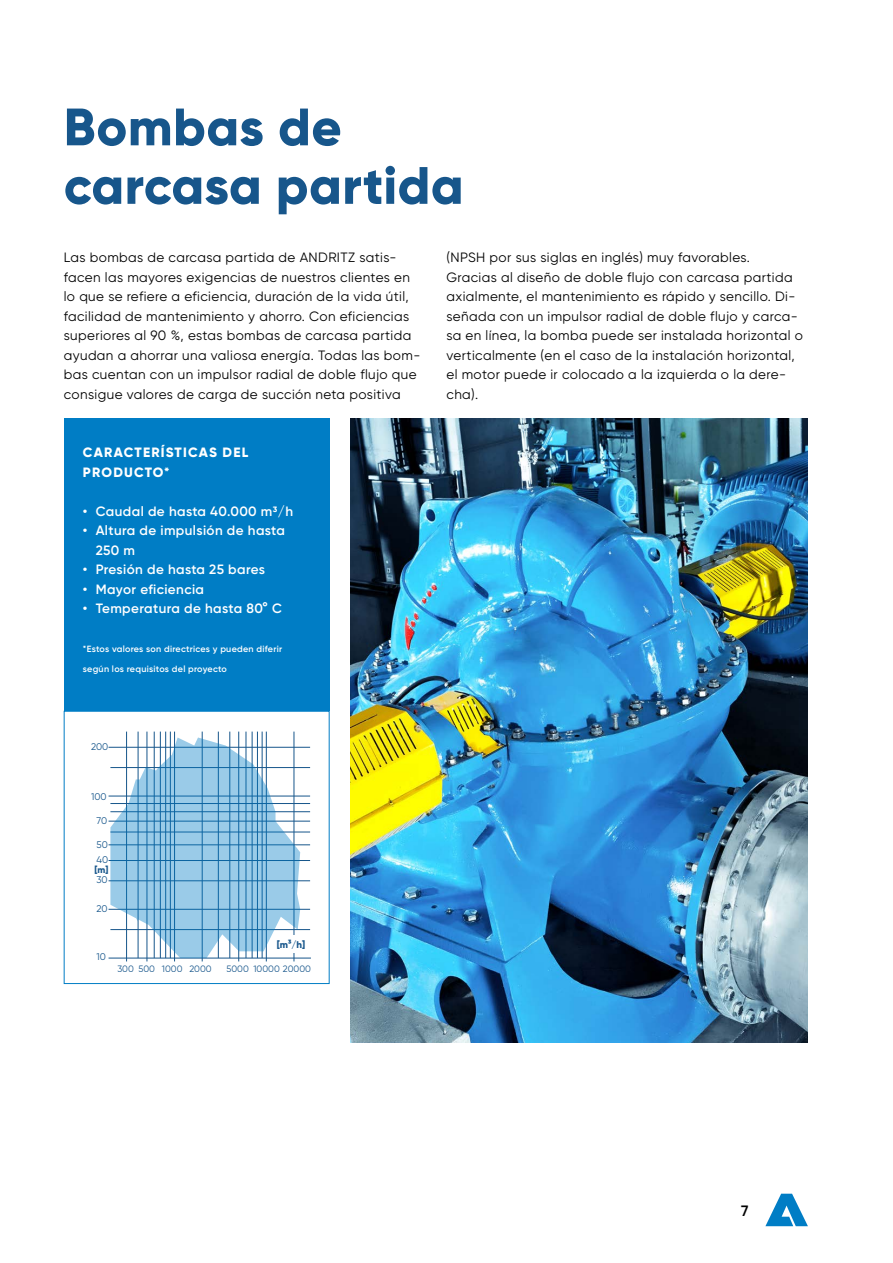
<style>
.page{position:relative;width:893px;height:1263px;background:#fff}
.page>*{position:absolute;margin:0;border:0;box-sizing:border-box;transform-origin:0 0}
.ANDRITZ_Level_2-3_He{font:800 52.5px "Gilroy";letter-spacing:.01em;color:#17568b}
.t1{font:600 15px "Gilroy";color:#000}
.ANDRITZ_Level_2-3_Co{font:13.5px/19.5px "Gilroy";letter-spacing:.03em;color:#000}
.t2{font:600 13.5px/19.5px "Gilroy";letter-spacing:.03em;color:#fff}
.ANDRITZ_Level_2-3_Bu{font:800 13.5px "Gilroy";letter-spacing:.09em;color:#fff}
.t3{font:9.75px "Gilroy";color:#17568b}
.t4{font:800 9.75px "Gilroy";color:#17568b}
.t5{font:800 9.3px "Gilroy";color:#17568b}
.t6{font:9.15px "Gilroy";color:#17568b}
.ANDRITZ_Level_2-3_Bu-2{font:600 9px/19.5px "Gilroy";letter-spacing:.025em;color:#fff}
</style>
<div class="page">
<svg style="left:765px;top:1194px;width:43px;height:32px"></svg>
<img style="left:351px;top:418px;width:457px;height:624px">
<hr style="left:126px;top:731px;width:1px;height:230px;background:#17568b">
<hr style="left:138px;top:731px;width:1px;height:227px;background:#17568b">
<hr style="left:147px;top:731px;width:1px;height:230px;background:#17568b">
<hr style="left:154px;top:731px;width:1px;height:227px;background:#17568b">
<hr style="left:160px;top:731px;width:1px;height:227px;background:#17568b">
<hr style="left:165px;top:731px;width:1px;height:227px;background:#17568b">
<hr style="left:170px;top:731px;width:1px;height:227px;background:#17568b">
<hr style="left:202px;top:731px;width:1px;height:230px;background:#17568b">
<hr style="left:218px;top:731px;width:1px;height:227px;background:#17568b">
<hr style="left:230px;top:731px;width:1px;height:227px;background:#17568b">
<hr style="left:238px;top:731px;width:1px;height:230px;background:#17568b">
<hr style="left:246px;top:731px;width:1px;height:227px;background:#17568b">
<hr style="left:252px;top:731px;width:1px;height:227px;background:#17568b">
<hr style="left:257px;top:731px;width:1px;height:227px;background:#17568b">
<hr style="left:262px;top:731px;width:1px;height:227px;background:#17568b">
<hr style="left:294px;top:731px;width:1px;height:230px;background:#17568b">
<hr style="left:109px;top:909px;width:201px;height:1px;background:#17568b">
<hr style="left:109px;top:880px;width:201px;height:1px;background:#17568b">
<hr style="left:109px;top:860px;width:201px;height:1px;background:#17568b">
<hr style="left:109px;top:844px;width:201px;height:1px;background:#17568b">
<hr style="left:110px;top:832px;width:200px;height:1px;background:#17568b">
<hr style="left:109px;top:821px;width:201px;height:1px;background:#17568b">
<hr style="left:110px;top:811px;width:200px;height:1px;background:#17568b">
<hr style="left:110px;top:803px;width:200px;height:1px;background:#17568b">
<hr style="left:109px;top:747px;width:201px;height:1px;background:#17568b">
<hr style="left:174px;top:731px;width:1px;height:230px;background:#17568b">
<hr style="left:266px;top:731px;width:1px;height:230px;background:#17568b">
<hr style="left:110px;top:929px;width:200px;height:1px;background:#17568b">
<hr style="left:109px;top:796px;width:201px;height:1px;background:#17568b">
<hr style="left:109px;top:958px;width:201px;height:1px;background:#17568b">
<hr style="left:110px;top:767px;width:200px;height:1px;background:#17568b">
<svg style="left:110px;top:737px;width:190px;height:221px"></svg>
<div style="left:275px;top:935px;width:32px;height:18px;background:#fff"></div>
<div style="left:64px;top:418px;width:266px;height:293px;background:#007dc5"></div>
<div style="left:64px;top:711px;width:266px;height:273px;border:1px solid #007dc5"></div>
<p class="ANDRITZ_Level_2-3_He" style="left:64px;top:94px;width:279px">Bombas de</p>
<p class="ANDRITZ_Level_2-3_He" style="left:64px;top:152px;width:401px">carcasa partida</p>
<p class="ANDRITZ_Level_2-3_Co" style="left:64px;top:248px;width:358px">Las bombas de carcasa partida de ANDRITZ satis&shy;facen las mayores exigencias de nuestros clientes en lo que se refiere a eficiencia, duración de la vida útil, facilidad de mantenimiento y ahorro. Con eficiencias superiores al 90 %, estas bombas de carcasa partida ayudan a ahorrar una valiosa energía. Todas las bom&shy;bas cuentan con un impulsor radial de doble flujo que consigue valores de carga de succión neta positiva</p>
<p class="ANDRITZ_Level_2-3_Co" style="left:446px;top:248px;width:305px">(NPSH por sus siglas en inglés) muy favorables.</p>
<p class="ANDRITZ_Level_2-3_Co" style="left:446px;top:267px;width:358px">Gracias al diseño de doble flujo con carcasa partida axialmente, el mantenimiento es rápido y sencillo. Di&shy;señada con un impulsor radial de doble flujo y carca&shy;sa en línea, la bomba puede ser instalada horizontal o verticalmente (en el caso de la instalación horizontal, el motor puede ir colocado a la izquierda o la dere&shy;cha).</p>
<p class="ANDRITZ_Level_2-3_Bu" style="left:83px;top:444px;width:167px">CARACTERÍSTICAS DEL</p>
<p class="ANDRITZ_Level_2-3_Bu" style="left:83px;top:464px;width:88px">PRODUCTO*</p>
<p class="t2" style="left:83px;top:501px;width:212px">• Caudal de hasta 40.000 m3/h</p>
<p class="t2" style="left:96px;top:521px;width:191px;text-indent:-13px">• Altura de impulsión de hasta<br>250 m</p>
<p class="t2" style="left:83px;top:560px;width:184px">• Presión de hasta 25 bares</p>
<p class="t2" style="left:83px;top:579px;width:123px">• Mayor eficiencia</p>
<p class="t2" style="left:83px;top:599px;width:201px">• Temperatura de hasta 80° C</p>
<p class="ANDRITZ_Level_2-3_Bu-2" style="left:83px;top:639px;width:201px">*Estos valores son directrices y pueden diferir según los requisitos del proyecto</p>
<p class="t3" style="left:91px;top:741px;width:19px">200</p>
<p class="t3" style="left:91px;top:790px;width:17px">100</p>
<p class="t3" style="left:96px;top:814px;width:12px">70</p>
<p class="t3" style="left:96px;top:838px;width:13px">50</p>
<p class="t3" style="left:96px;top:854px;width:13px">40</p>
<p class="t5" style="left:95px;top:864px;width:15px">[m]</p>
<p class="t3" style="left:96px;top:874px;width:13px">30</p>
<p class="t3" style="left:96px;top:903px;width:13px">20</p>
<p class="t3" style="left:96px;top:951px;width:11px">10</p>
<p class="t4" style="left:277px;top:938px;width:30px">[m3/h]</p>
<p class="t6" style="left:117px;top:963px;width:96px">300 500 1000 2000</p>
<p class="t6" style="left:226px;top:963px;width:86px">5000 10000 20000</p>
<p class="t1" style="left:741px;top:1201px;width:9px">7</p>
</div>
